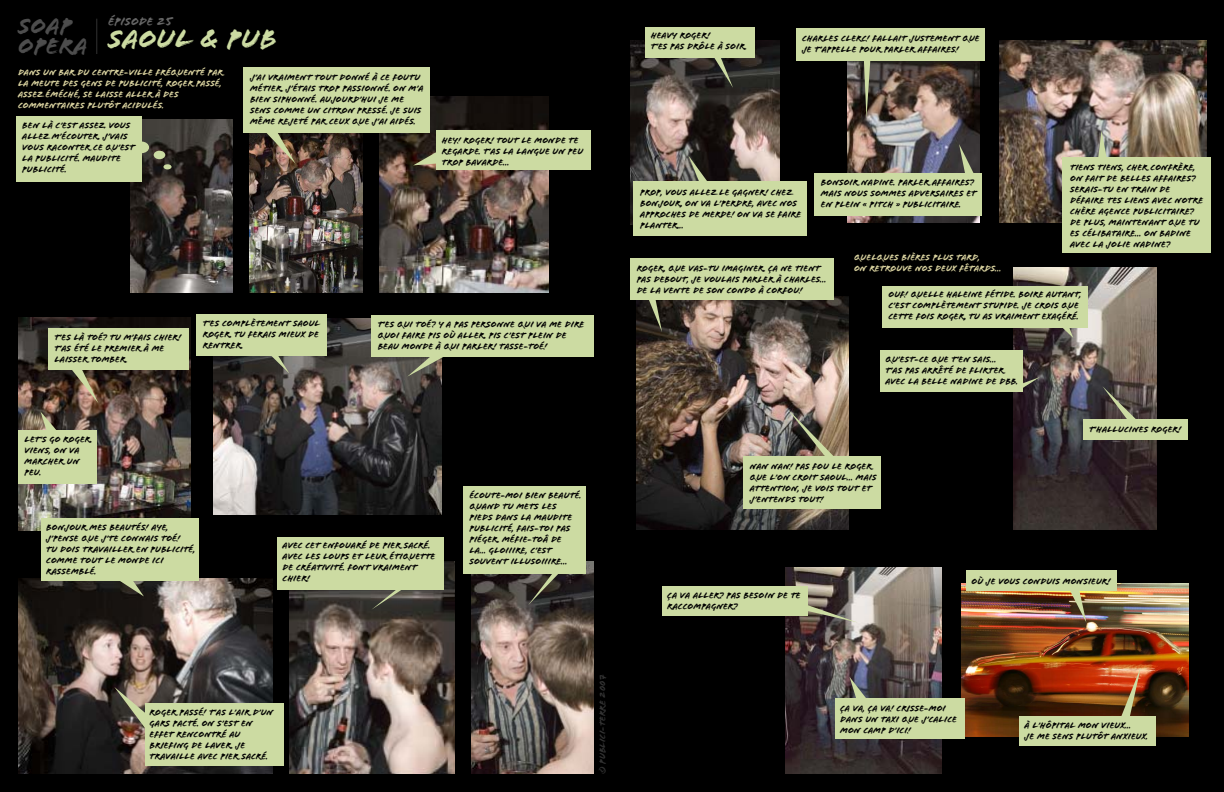
<style>
.page{position:relative;width:1224px;height:792px;background:#000}
.page>*{position:absolute;margin:0;border:0;box-sizing:border-box;transform-origin:0 0}
.t1{font:28px "Flood Std";color:#ccdba2}
.t2{font:24px/20px "Flood Std";color:#4d4d4d}
.t3{font:12px "Flood Std";color:#666}
.t4{font:9px/11px "Flood Std";color:#000}
.t5{font:9px/11px "Flood Std";color:#d9d29f}
.t6{font:9px "Flood Std";color:#333}
</style>
<div class="page">
<hr style="left:97px;top:19px;width:1px;height:35px;background:#333">
<img style="left:637px;top:296px;width:211px;height:233px">
<img style="left:1014px;top:268px;width:142px;height:261px">
<img style="left:786px;top:568px;width:156px;height:205px">
<img style="left:961px;top:583px;width:227px;height:154px">
<img style="left:847px;top:61px;width:133px;height:161px">
<img style="left:1000px;top:41px;width:207px;height:181px">
<img style="left:630px;top:41px;width:150px;height:183px">
<img style="left:131px;top:120px;width:102px;height:173px">
<img style="left:214px;top:318px;width:228px;height:196px">
<img style="left:18px;top:579px;width:254px;height:195px">
<img style="left:18px;top:317px;width:173px;height:213px">
<img style="left:249px;top:133px;width:114px;height:160px">
<img style="left:380px;top:96px;width:169px;height:197px">
<div style="left:42px;top:518px;width:157px;height:63px;background:#ccdba2"></div>
<div style="left:16px;top:116px;width:126px;height:65px;background:#ccdba2"></div>
<svg style="left:71px;top:370px;width:27px;height:33px"></svg>
<div style="left:796px;top:28px;width:189px;height:33px;background:#ccdba2"></div>
<svg style="left:864px;top:61px;width:6px;height:57px"></svg>
<div style="left:48px;top:328px;width:141px;height:42px;background:#ccdba2"></div>
<svg style="left:267px;top:356px;width:22px;height:18px"></svg>
<div style="left:196px;top:314px;width:131px;height:42px;background:#ccdba2"></div>
<svg style="left:40px;top:412px;width:17px;height:18px"></svg>
<div style="left:18px;top:430px;width:79px;height:54px;background:#ccdba2"></div>
<div style="left:633px;top:182px;width:174px;height:54px;background:#ccdba2"></div>
<svg style="left:688px;top:156px;width:22px;height:26px"></svg>
<div style="left:630px;top:258px;width:204px;height:41px;background:#ccdba2"></div>
<div style="left:645px;top:27px;width:110px;height:30px;background:#ccdba2"></div>
<div style="left:966px;top:571px;width:151px;height:20px;background:#ccdba2"></div>
<div style="left:1019px;top:716px;width:137px;height:30px;background:#ccdba2"></div>
<svg style="left:712px;top:57px;width:21px;height:31px"></svg>
<svg style="left:647px;top:299px;width:15px;height:33px"></svg>
<svg style="left:1070px;top:591px;width:16px;height:32px"></svg>
<div style="left:835px;top:698px;width:129px;height:41px;background:#ccdba2"></div>
<svg style="left:850px;top:677px;width:18px;height:21px"></svg>
<svg style="left:1121px;top:667px;width:20px;height:49px"></svg>
<svg style="left:806px;top:605px;width:52px;height:18px"></svg>
<div style="left:880px;top:350px;width:142px;height:42px;background:#ccdba2"></div>
<div style="left:1084px;top:420px;width:104px;height:20px;background:#ccdba2"></div>
<div style="left:663px;top:586px;width:145px;height:29px;background:#ccdba2"></div>
<svg style="left:959px;top:144px;width:16px;height:29px"></svg>
<div style="left:814px;top:173px;width:168px;height:42px;background:#ccdba2"></div>
<svg style="left:787px;top:409px;width:50px;height:47px;background:#706556"></svg>
<div style="left:743px;top:456px;width:138px;height:52px;background:#ccdba2"></div>
<svg style="left:1098px;top:131px;width:9px;height:27px"></svg>
<div style="left:1062px;top:158px;width:148px;height:95px;background:#ccdba2"></div>
<div style="left:882px;top:286px;width:206px;height:41px;background:#ccdba2"></div>
<div style="left:371px;top:315px;width:223px;height:41px;background:#ccdba2"></div>
<svg style="left:407px;top:356px;width:41px;height:21px"></svg>
<div style="left:436px;top:130px;width:155px;height:40px;background:#ccdba2"></div>
<svg style="left:413px;top:151px;width:23px;height:14px"></svg>
<svg style="left:266px;top:133px;width:30px;height:31px"></svg>
<svg style="left:116px;top:581px;width:28px;height:16px"></svg>
<div style="left:134px;top:142px;width:15px;height:11px;background:#ccdba2;border-radius:50%"></div>
<div style="left:154px;top:151px;width:11px;height:8px;background:#ccdba2;border-radius:50%"></div>
<div style="left:163px;top:164px;width:9px;height:5px;background:#ccdba2;border-radius:50%"></div>
<div style="left:145px;top:703px;width:139px;height:63px;background:#ccdba2"></div>
<svg style="left:1022px;top:377px;width:18px;height:12px"></svg>
<img style="left:290px;top:561px;width:165px;height:213px">
<img style="left:472px;top:561px;width:122px;height:213px">
<div style="left:277px;top:537px;width:167px;height:52px;background:#ccdba2"></div>
<svg style="left:371px;top:589px;width:34px;height:21px"></svg>
<div style="left:463px;top:486px;width:123px;height:87px;background:#ccdba2"></div>
<svg style="left:528px;top:573px;width:32px;height:32px"></svg>
<div style="left:243px;top:68px;width:187px;height:65px;background:#ccdba2"></div>
<svg style="left:114px;top:687px;width:33px;height:43px"></svg>
<svg style="left:1060px;top:327px;width:13px;height:11px"></svg>
<svg style="left:1102px;top:386px;width:35px;height:34px"></svg>
<h2 class="t2" style="left:18px;top:18px;width:71px">SOAP<br>OPERA</h2>
<h3 class="t3" style="left:108px;top:16px;width:66px">ÉPISODE 25</h3>
<h1 class="t1" style="left:108px;top:28px;width:170px">SAOUL &amp; PUB</h1>
<p class="t4" style="left:802px;top:34px;width:179px">CHARLES CLERC! FALLAIT JUSTEMENT QUE<br>JE T’APPELLE POUR PARLER AFFAIRES!</p>
<p class="t4" style="left:651px;top:31px;width:97px">HEAVY ROGER!<br>T’ES PAS DRÔLE À SOIR.</p>
<p class="t5" style="left:18px;top:67px;width:207px">DANS UN BAR DU CENTRE-VILLE FRÉQUENTÉ PAR LA MEUTE DES GENS DE PUBLICITÉ, ROGER PASSÉ, ASSEZ ÉMÉCHÉ, SE LAISSE ALLER À DES COMMENTAIRES PLUTÔT ACIDULÉS.</p>
<p class="t4" style="left:22px;top:121px;width:114px">BEN LÀ C’EST ASSEZ. VOUS<br>ALLEZ M’ÉCOUTER. J’VAIS<br>VOUS RACONTER CE QU’EST<br>LA PUBLICITÉ. MAUDITE<br>PUBLICITÉ.</p>
<p class="t4" style="left:250px;top:72px;width:175px">J’AI VRAIMENT TOUT DONNÉ À CE FOUTU MÉTIER. J’ÉTAIS TROP PASSIONNÉ. ON M’A BIEN SIPHONNÉ. AUJOURD’HUI JE ME SENS COMME UN CITRON PRESSÉ. JE SUIS MÊME REJETÉ PAR CEUX QUE J’AI AIDÉS.</p>
<p class="t4" style="left:442px;top:135px;width:143px">HEY! ROGER! TOUT LE MONDE TE<br>REGARDE. T’AS LA LANGUE UN PEU<br>TROP BAVARDE…</p>
<p class="t4" style="left:54px;top:332px;width:128px">T’ES LÀ TOÉ? TU M’FAIS CHIER!<br>T’AS ÉTÉ LE PREMIER À ME<br>LAISSER TOMBER.</p>
<p class="t4" style="left:203px;top:318px;width:119px">T’ES COMPLÈTEMENT SAOUL<br>ROGER. TU FERAIS MIEUX DE<br>RENTRER.</p>
<p class="t4" style="left:378px;top:320px;width:208px">T’ES QUI TOÉ? Y A PAS PERSONNE QUI VA ME DIRE<br>QUOI FAIRE PIS OÙ ALLER. PIS C’EST PLEIN DE<br>BEAU MONDE À QUI PARLER! TASSE-TOÉ!</p>
<p class="t4" style="left:25px;top:435px;width:69px">LET’S GO ROGER.<br>VIENS, ON VA<br>MARCHER UN<br>PEU.</p>
<p class="t4" style="left:46px;top:523px;width:150px">BONJOUR MES BEAUTÉS! AYE,<br>J’PENSE QUE J’TE CONNAIS TOÉ!<br>TU DOIS TRAVAILLER EN PUBLICITÉ,<br>COMME TOUT LE MONDE ICI<br>RASSEMBLÉ.</p>
<p class="t4" style="left:283px;top:540px;width:154px">AVEC CET ENFOUARÉ DE PIER SACRÉ.<br>AVEC LES LOUPS ET LEUR ÉTIQUETTE<br>DE CRÉATIVITÉ. FONT VRAIMENT<br>CHIER!</p>
<p class="t4" style="left:469px;top:491px;width:113px">ÉCOUTE-MOI BIEN BEAUTÉ.<br>QUAND TU METS LES<br>PIEDS DANS LA MAUDITE<br>PUBLICITÉ, FAIS-TOI PAS<br>PIÉGER. MÉFIE-TOÂ DE<br>LA… GLOIIIRE, C’EST<br>SOUVENT ILLUSOIIIRE…</p>
<p class="t4" style="left:150px;top:707px;width:125px">ROGER PASSÉ! T’AS L’AIR D’UN<br>GARS PACTÉ. ON S’EST EN<br>EFFET RENCONTRÉ AU<br>BRIEFING DE LAVER. JE<br>TRAVAILLE AVEC PIER SACRÉ.</p>
<p class="t6" style="left:599px;top:774px;width:101px;rotate:-90deg">© PUBLICI-TERRE 2007</p>
<p class="t4" style="left:1070px;top:163px;width:135px">TIENS TIENS, CHER CONFRÈRE,<br>ON FAIT DE BELLES AFFAIRES?<br>SERAIS-TU EN TRAIN DE<br>DÉFAIRE TES LIENS AVEC NOTRE<br>CHÈRE AGENCE PUBLICITAIRE?<br>DE PLUS, MAINTENANT QUE TU<br>ES CÉLIBATAIRE… ON BADINE<br>AVEC LA JOLIE NADINE?</p>
<p class="t4" style="left:821px;top:178px;width:157px">BONSOIR NADINE. PARLER AFFAIRES?<br>MAIS NOUS SOMMES ADVERSAIRES ET<br>EN PLEIN « PITCH » PUBLICITAIRE.</p>
<p class="t4" style="left:640px;top:187px;width:163px">PROP, VOUS ALLEZ LE GAGNER! CHEZ<br>BONJOUR, ON VA L’PERDRE, AVEC NOS<br>APPROCHES DE MERDE! ON VA SE FAIRE<br>PLANTER…</p>
<p class="t4" style="left:637px;top:263px;width:192px">ROGER, QUE VAS-TU IMAGINER. ÇA NE TIENT<br>PAS DEBOUT, JE VOULAIS PARLER À CHARLES…<br>DE LA VENTE DE SON CONDO À CORFOU!</p>
<p class="t5" style="left:854px;top:253px;width:149px">QUELQUES BIÈRES PLUS TARD,<br>ON RETROUVE NOS DEUX FÊTARDS…</p>
<p class="t4" style="left:888px;top:290px;width:194px">OUF! QUELLE HALEINE FÉTIDE. BOIRE AUTANT,<br>C’EST COMPLÈTEMENT STUPIDE. JE CROIS QUE<br>CETTE FOIS ROGER, TU AS VRAIMENT EXAGÉRÉ.</p>
<p class="t4" style="left:885px;top:355px;width:134px">QU’EST-CE QUE T’EN SAIS…<br>T’AS PAS ARRÊTÉ DE FLIRTER<br>AVEC LA BELLE NADINE DE DBB.</p>
<p class="t4" style="left:750px;top:461px;width:129px">NAN NAN! PAS FOU LE ROGER<br>QUE L’ON CROIT SAOUL… MAIS<br>ATTENTION, JE VOIS TOUT ET<br>J’ENTENDS TOUT!</p>
<p class="t4" style="left:1089px;top:424px;width:94px">T’HALLUCINES ROGER!</p>
<p class="t4" style="left:667px;top:590px;width:135px">ÇA VA ALLER? PAS BESOIN DE TE<br>RACCOMPAGNER?</p>
<p class="t4" style="left:971px;top:576px;width:141px">OÙ JE VOUS CONDUIS MONSIEUR!</p>
<p class="t4" style="left:840px;top:703px;width:118px">ÇA VA, ÇA VA! CRISSE-MOI<br>DANS UN TAXI QUE J’CALICE<br>MON CAMP D’ICI!</p>
<p class="t4" style="left:1025px;top:720px;width:125px">À L’HÔPITAL MON VIEUX…<br>JE ME SENS PLUTÔT ANXIEUX.</p>
</div>
